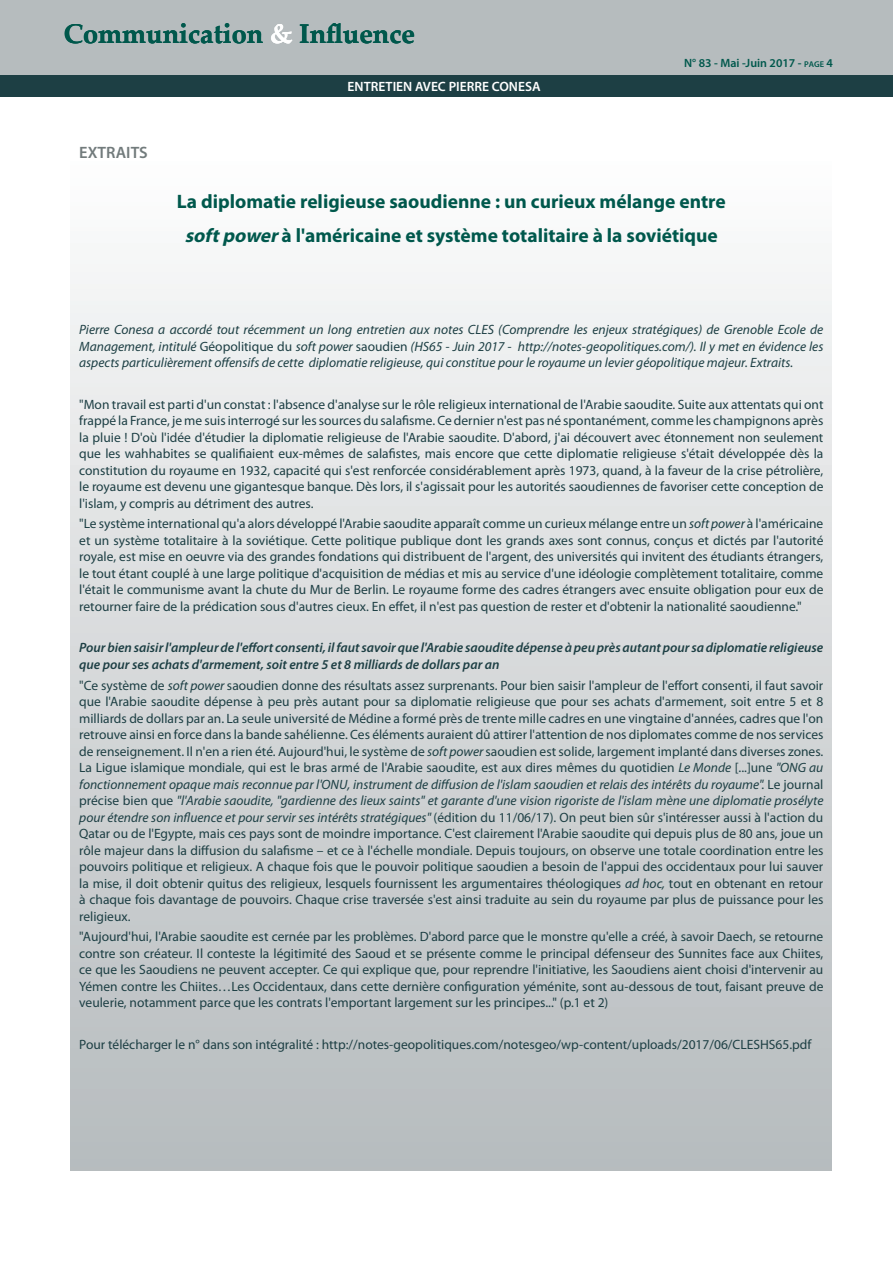
<style>
.page{position:relative;width:893px;height:1263px;background:#fff}
.page>*{position:absolute;margin:0;border:0;box-sizing:border-box;transform-origin:0 0}
.t1{font:700 27px "Palatino Linotype";color:#00584c}
.Titre_article_P1-4{font:700 19.5px "Myriad Pro";color:#00584c}
.Titre_colonnes{font:600 16.5px "Myriad Pro";color:#727b7c}
.Style_de_paragraphe{font:13.5px/16.5px "Myriad Pro";color:#1d3f44;text-align:justify}
.Style_de_paragraphe-2{font:italic 13.5px/16.5px "Myriad Pro";color:#1d3f44;text-align:justify}
.Style_de_paragraphe-3{font:italic 600 13.5px/16.5px "Myriad Pro";color:#1d3f44}
.t2{font:600 13.5px "Myriad Pro";color:#fff}
.t3{font:600 12px "Myriad Pro";color:#00584c}
.s1{color:#fff}
.s2{font-size:8.4px}
.s3{font-style:italic}
.s4{font-style:normal}
</style>
<div class="page">
<div style="left:0;top:0;width:893px;height:74px;background:#b6bcbe"></div>
<div style="left:0;top:76px;width:893px;height:21px;background:#1d3f44"></div>
<div style="left:71px;top:123px;width:761px;height:1047px;background:linear-gradient(to bottom,#fff,#b4b9bc)"></div>
<p class="t1" style="left:64px;top:14px;width:353px">Communication <span class="s1">&amp;</span> Influence</p>
<p class="Titre_colonnes" style="left:79px;top:141px;width:70px">EXTRAITS</p>
<p class="t2" style="left:348px;top:78px;width:195px">ENTRETIEN AVEC PIERRE CONESA</p>
<p class="t3" style="left:684px;top:55px;width:150px">N° 83 - Mai -Juin 2017 - <span class="s2">page</span> 4</p>
<p class="Titre_article_P1-4" style="left:177px;top:189px;width:550px">La diplomatie religieuse saoudienne : un curieux mélange entre</p>
<p class="Titre_article_P1-4" style="left:185px;top:222px;width:535px"><span class="s3">softpower</span>à l'américaine et système totalitaire à la soviétique</p>
<p class="Style_de_paragraphe-2" style="left:79px;top:321px;width:746px">Pierre Conesa a accordé tout récemment un long entretien aux notes CLES (Comprendre les enjeux stratégiques) de Grenoble Ecole de Management, intitulé <span class="s4">Géopolitique du</span> soft power <span class="s4">saoudien</span> (HS65 - Juin 2017 - http://notes-geopolitiques.com/). Il y met en évidence les aspects particulièrement offensifs de cette diplomatie religieuse, qui constitue pour le royaume un levier géopolitique majeur. Extraits.</p>
<p class="Style_de_paragraphe" style="left:79px;top:396px;width:746px">"Mon travail est parti d'un constat : l'absence d'analyse sur le rôle religieux international de l'Arabie saoudite. Suite aux attentats qui ont frappé la France, je me suis interrogé sur les sources du salafisme. Ce dernier n'est pas né spontanément, comme les champignons après la pluie ! D'où l'idée d'étudier la diplomatie religieuse de l'Arabie saoudite. D'abord, j'ai découvert avec étonnement non seulement que les wahhabites se qualifiaient eux-mêmes de salafistes, mais encore que cette diplomatie religieuse s'était développée dès la constitution du royaume en 1932, capacité qui s'est renforcée considérablement après 1973, quand, à la faveur de la crise pétrolière, le royaume est devenu une gigantesque banque. Dès lors, il s'agissait pour les autorités saoudiennes de favoriser cette conception de l'islam, y compris au détriment des autres.</p>
<p class="Style_de_paragraphe" style="left:79px;top:515px;width:746px">"Le système international qu'a alors développé l'Arabie saoudite apparaît comme un curieux mélange entre un <span class="s3">soft power</span> à l'américaine et un système totalitaire à la soviétique. Cette politique publique dont les grands axes sont connus, conçus et dictés par l'autorité royale, est mise en oeuvre via des grandes fondations qui distribuent de l'argent, des universités qui invitent des étudiants étrangers, le tout étant couplé à une large politique d'acquisition de médias et mis au service d'une idéologie complètement totalitaire, comme l'était le communisme avant la chute du Mur de Berlin. Le royaume forme des cadres étrangers avec ensuite obligation pour eux de retourner faire de la prédication sous d'autres cieux. En effet, il n'est pas question de rester et d'obtenir la nationalité saoudienne."</p>
<p class="Style_de_paragraphe-3" style="left:79px;top:639px;width:746px">Pour bien saisir l'ampleur de l'effort consenti, il faut savoir que l'Arabie saoudite dépense à peu près autant pour sa diplomatie religieuse que pour ses achats d'armement, soit entre 5 et 8 milliards de dollars par an</p>
<p class="Style_de_paragraphe" style="left:79px;top:677px;width:746px">"Ce système de <span class="s3">soft power</span> saoudien donne des résultats assez surprenants. Pour bien saisir l'ampleur de l'effort consenti, il faut savoir que l'Arabie saoudite dépense à peu près autant pour sa diplomatie religieuse que pour ses achats d'armement, soit entre 5 et 8 milliards de dollars par an. La seule université de Médine a formé près de trente mille cadres en une vingtaine d'années, cadres que l'on retrouve ainsi en force dans la bande sahélienne. Ces éléments auraient dû attirer l'attention de nos diplomates comme de nos services de renseignement. Il n'en a rien été. Aujourd'hui, le système de <span class="s3">soft power</span> saoudien est solide, largement implanté dans diverses zones.<br>La Ligue islamique mondiale, qui est le bras armé de l'Arabie saoudite, est aux dires mêmes du quotidien <span class="s3">Le Monde</span> [...]une <span class="s3">"ONG au fonctionnement opaque mais reconnue par l'ONU, instrument de diffusion de l'islam saoudien et relais des intérêts du royaume".</span> Le journal précise bien que <span class="s3">"l'Arabie saoudite, "gardienne des lieux saints" et garante d'une vision rigoriste de l'islam mène une diplomatie prosélyte pour étendre son influence et pour servir ses intérêts stratégiques"</span> (édition du 11/06/17). On peut bien sûr s'intéresser aussi à l'action du Qatar ou de l'Egypte, mais ces pays sont de moindre importance. C'est clairement l'Arabie saoudite qui depuis plus de 80 ans, joue un rôle majeur dans la diffusion du salafisme – et ce à l'échelle mondiale. Depuis toujours, on observe une totale coordination entre les pouvoirs politique et religieux. A chaque fois que le pouvoir politique saoudien a besoin de l'appui des occidentaux pour lui sauver la mise, il doit obtenir quitus des religieux, lesquels fournissent les argumentaires théologiques <span class="s3">ad hoc,</span> tout en obtenant en retour à chaque fois davantage de pouvoirs. Chaque crise traversée s'est ainsi traduite au sein du royaume par plus de puissance pour les religieux.</p>
<p class="Style_de_paragraphe" style="left:79px;top:928px;width:746px">"Aujourd'hui, l'Arabie saoudite est cernée par les problèmes. D'abord parce que le monstre qu'elle a créé, à savoir Daech, se retourne contre son créateur. Il conteste la légitimité des Saoud et se présente comme le principal défenseur des Sunnites face aux Chiites, ce que les Saoudiens ne peuvent accepter. Ce qui explique que, pour reprendre l'initiative, les Saoudiens aient choisi d'intervenir au Yémen contre les Chiites…Les Occidentaux, dans cette dernière configuration yéménite, sont au-dessous de tout, faisant preuve de veulerie, notamment parce que les contrats l'emportant largement sur les principes..." (p.1 et 2)</p>
<p class="Style_de_paragraphe" style="left:79px;top:1036px;width:734px">Pour télécharger le n° dans son intégralité : http://notes-geopolitiques.com/notesgeo/wp-content/uploads/2017/06/CLESHS65.pdf</p>
</div>
